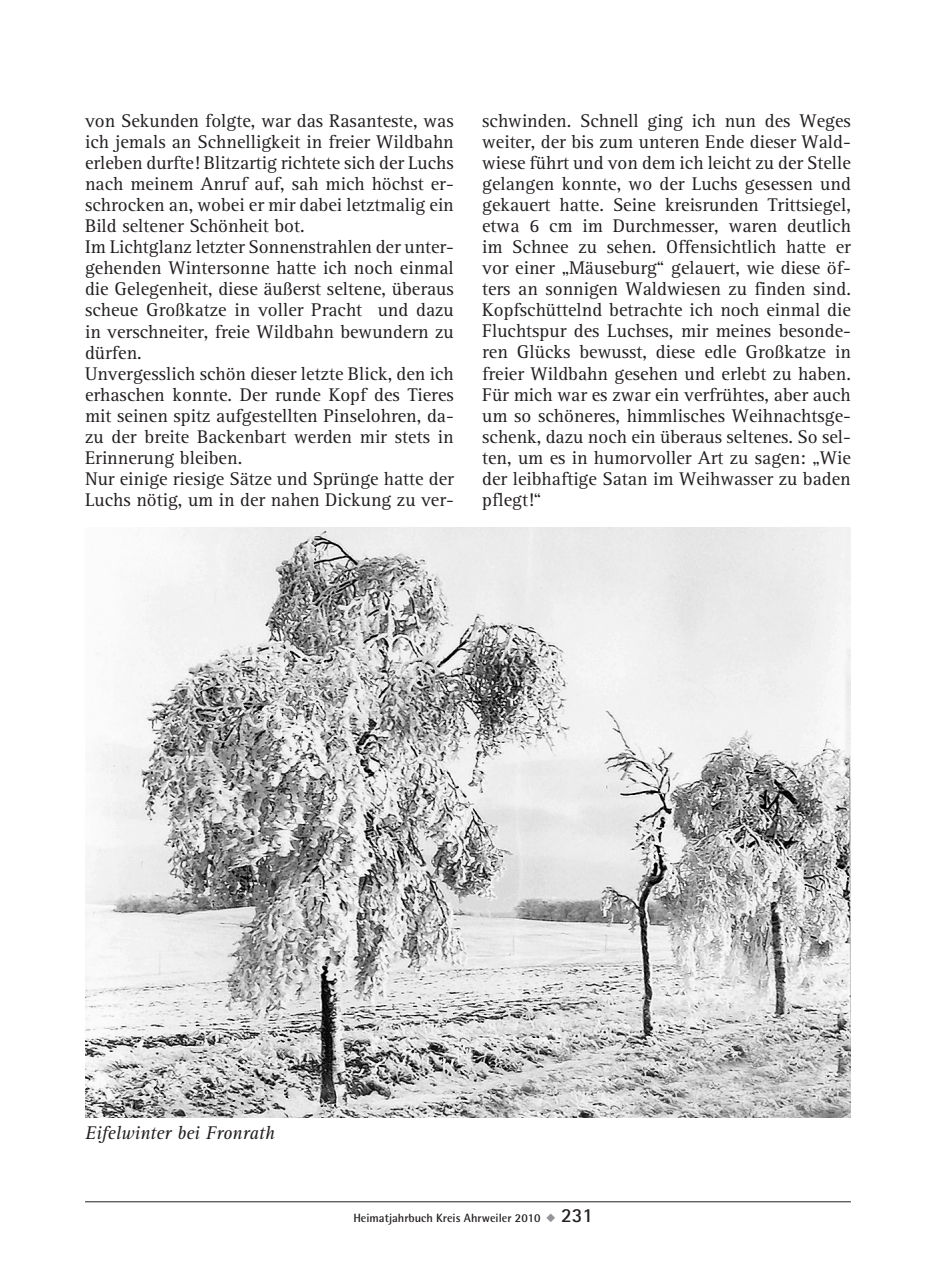
<style>
.page{position:relative;width:936px;height:1276px;background:#fff}
.page>*{position:absolute;margin:0;border:0;box-sizing:border-box;transform-origin:0 0}
.t1{font:19px/21px "AT Rotis Serif";color:#231f20}
.t2{font:italic 19px "AT Rotis Serif";color:#231f20}
.t3{font:700 12px "Rotis Semi Sans";color:#231f20}
.s1{color:#939598}
.s2{font-family:"Rotis Sans Serif";font-size:20px}
</style>
<div class="page">
<hr style="left:85px;top:1201px;width:765px;height:1px;background:#231f20">
<img style="left:85px;top:528px;width:765px;height:590px">
<p class="t1" style="left:85px;top:111px;width:370px">von Sekunden folgte, war das Rasanteste, was ich jemals an Schnelligkeit in freier Wildbahn erleben durfte! Blitzartig richtete sich der Luchs nach meinem Anruf auf, sah mich höchst er&shy;schrocken an, wobei er mir dabei letztmalig ein Bild seltener Schönheit bot.<br>Im Lichtglanz letzter Sonnenstrahlen der unter&shy;gehenden Wintersonne hatte ich noch einmal die Gelegenheit, diese äußerst seltene, überaus scheue Großkatze in voller Pracht und dazu in verschneiter, freie Wildbahn bewundern zu dürfen.<br>Unvergesslich schön dieser letzte Blick, den ich erhaschen konnte. Der runde Kopf des Tieres mit seinen spitz aufgestellten Pinselohren, da&shy;zu der breite Backenbart werden mir stets in Erinnerung bleiben.<br>Nur einige riesige Sätze und Sprünge hatte der Luchs nötig, um in der nahen Dickung zu ver-</p>
<p class="t1" style="left:482px;top:110px;width:370px;text-align:justify">schwinden. Schnell ging ich nun des Weges weiter, der bis zum unteren Ende dieser Wald&shy;wiese führt und von dem ich leicht zu der Stelle gelangen konnte, wo der Luchs gesessen und gekauert hatte. Seine kreisrunden Trittsiegel, etwa 6 cm im Durchmesser, waren deutlich im Schnee zu sehen. Offensichtlich hatte er vor einer „Mäuseburg“ gelauert, wie diese öf&shy;ters an sonnigen Waldwiesen zu finden sind.<br>Kopfschüttelnd betrachte ich noch einmal die Fluchtspur des Luchses, mir meines besonde&shy;ren Glücks bewusst, diese edle Großkatze in freier Wildbahn gesehen und erlebt zu haben.<br>Für mich war es zwar ein verfrühtes, aber auch um so schöneres, himmlisches Weihnachtsge&shy;schenk, dazu noch ein überaus seltenes. So sel&shy;ten, um es in humorvoller Art zu sagen: „Wie der leibhaftige Satan im Weihwasser zu baden pflegt!“</p>
<p class="t2" style="left:85px;top:1122px;width:191px">Eifelwinter bei Fronrath</p>
<p class="t3" style="left:353px;top:1210px;width:241px">Heimatjahrbuch Kreis Ahrweiler 2010 <span class="s1">◆</span> <span class="s2">231</span></p>
</div>
